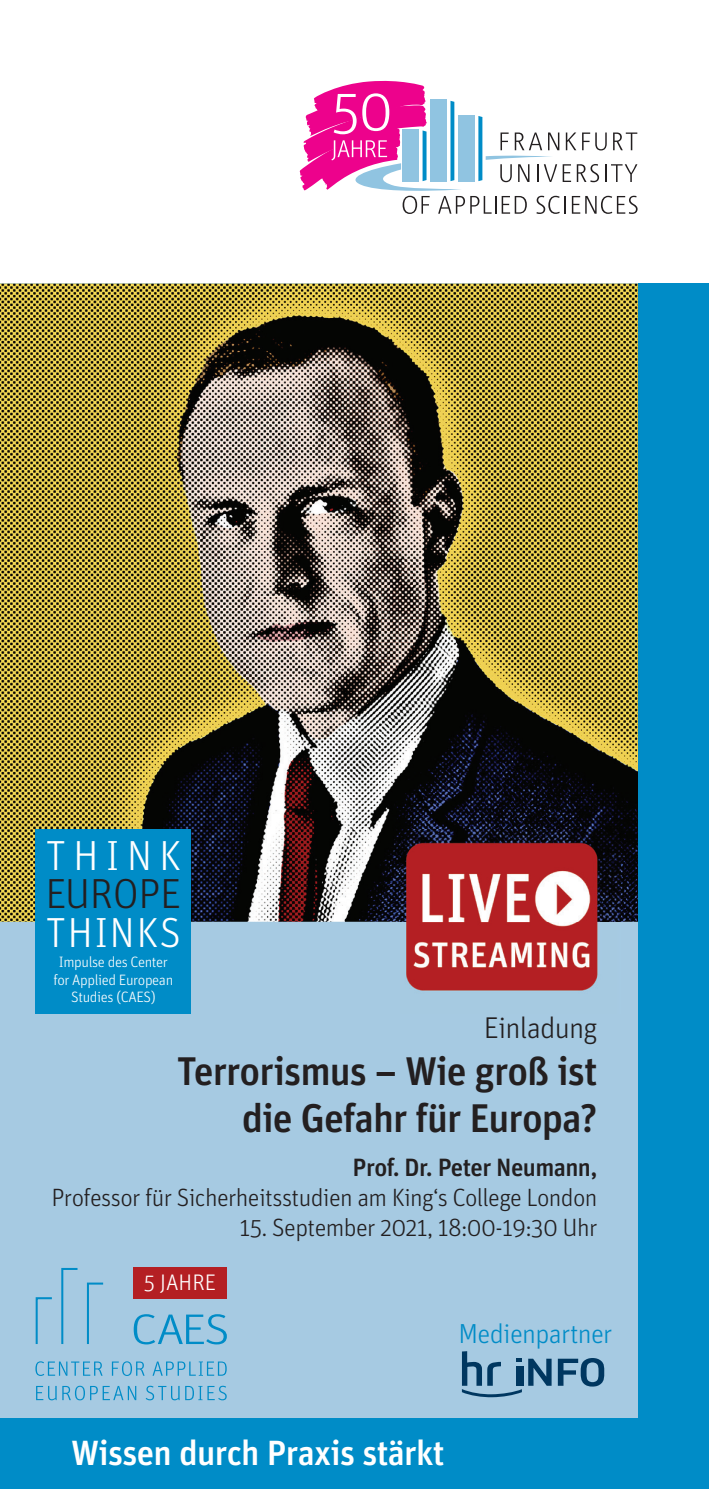
<style>
.page{position:relative;width:709px;height:1489px;background:#fff}
.page>*{position:absolute;margin:0;border:0;box-sizing:border-box;transform-origin:0 0}
.t1{font:300 42px "Unit Pro";letter-spacing:.03em;color:#fff}
.t2{font:300 42px "Unit Pro";letter-spacing:-.01em;color:#231f20}
.t3{font:500 40px/47px "Unit Pro";letter-spacing:-.025em;color:#231f20;text-align:right}
.t4{font:500 35px "Unit Pro";letter-spacing:-.02em;color:#fff}
.t5{font:300 30px "Unit Pro";letter-spacing:-.025em;color:#231f20}
.t6{font:300 27.5px "Unit Pro";letter-spacing:-.025em;color:#008cc7}
.t7{font:300 25px "Unit Pro";letter-spacing:-.025em;color:#231f20}
.t8{font:500 25px "Unit Pro";letter-spacing:-.025em;color:#231f20}
.t9{font:300 22.5px "Unit Pro";color:#fff}
.t10{font:300 15px/17.5px "Unit Pro";letter-spacing:-.025em;color:#fff;text-align:center}
</style>
<div class="page">
<div style="left:0;top:283px;width:709px;height:1205px;background:#a6cae2"></div>
<img style="left:0;top:283px;width:638px;height:638px">
<div style="left:35px;top:829px;width:156px;height:184px;background:#008cc7"></div>
<img style="left:400px;top:829px;width:220px;height:162px">
<svg style="left:528px;top:1358px;width:23px;height:27px"></svg>
<svg style="left:558px;top:1358px;width:46px;height:28px"></svg>
<div style="left:516px;top:1366px;width:8px;height:19px;background:#003760"></div>
<svg style="left:462px;top:1351px;width:60px;height:46px"></svg>
<div style="left:133px;top:1267px;width:94px;height:32px;background:#b41f23"></div>
<svg style="left:36px;top:1385px;width:191px;height:15px"></svg>
<svg style="left:35px;top:1361px;width:192px;height:14px"></svg>
<svg style="left:134px;top:1314px;width:93px;height:30px"></svg>
<svg style="left:35px;top:1268px;width:69px;height:76px"></svg>
<div style="left:0;top:1417px;width:709px;height:71px;background:#008cc7"></div>
<div style="left:638px;top:283px;width:71px;height:1205px;background:#008cc7"></div>
<svg style="left:300px;top:80px;width:337px;height:134px"></svg>
<h1 class="t1" style="left:45px;top:828px;width:138px">THINK</h1>
<h1 class="t2" style="left:45px;top:866px;width:138px">EUROPE</h1>
<h1 class="t1" style="left:45px;top:905px;width:138px">THINKS</h1>
<p class="t10" style="left:54px;top:952px;width:121px">Impulse des Center for Applied European<br>Studies (CAES)</p>
<p class="t5" style="left:483px;top:1007px;width:115px">Einladung</p>
<h2 class="t3" style="left:177px;top:1045px;width:422px">Terrorismus – Wie groß ist die Gefahr für Europa?</h2>
<p class="t8" style="left:352px;top:1149px;width:246px">Prof. Dr. Peter Neumann,</p>
<p class="t7" style="left:51px;top:1181px;width:547px">Professor für Sicherheitsstudien am King‘s College London</p>
<p class="t7" style="left:239px;top:1211px;width:359px">15. September 2021, 18:00-19:30 Uhr</p>
<p class="t9" style="left:144px;top:1267px;width:74px">5 JAHRE</p>
<p class="t6" style="left:458px;top:1315px;width:155px">Medienpartner</p>
<h3 class="t4" style="left:71px;top:1427px;width:375px">Wissen durch Praxis stärkt</h3>
</div>
